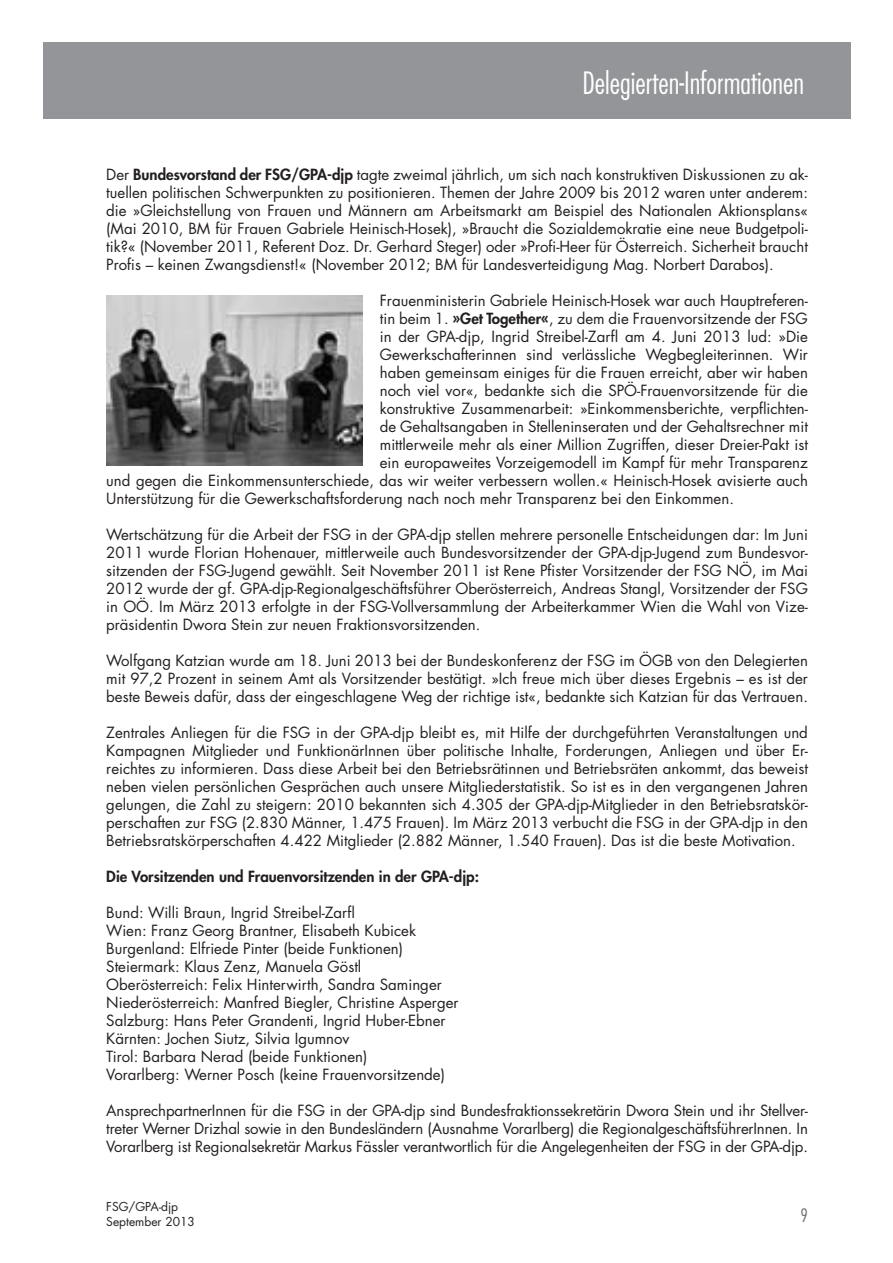
<style>
.page{position:relative;width:893px;height:1263px;background:#fff}
.page>*{position:absolute;margin:0;border:0;box-sizing:border-box;transform-origin:0 0}
.t1{font:300 condensed 30px "Futura Std";color:#fff}
.t2{font:300 condensed 18px "Futura Std";color:#6d6e70}
.t3{font:15px/18px "Futura Std";color:#231f20;text-align:justify}
.t4{font:800 15px "Futura Std";color:#231f20}
.t5{font:12px/15px "Futura Std";color:#231f20}
.s1{font-weight:800}
</style>
<div class="page">
<div style="left:43px;top:43px;width:807px;height:76px;background:#939598"></div>
<img style="left:106px;top:296px;width:257px;height:170px">
<h1 class="t1" style="left:583px;top:69px;width:223px">Delegierten-Informationen</h1>
<p class="t3" style="left:106px;top:167px;width:703px">Der <span class="s1">Bundesvorstand der FSG/GPA-djp</span> tagte zweimal jährlich, um sich nach konstruktiven Diskussionen zu ak&shy;tuellen politischen Schwerpunkten zu positionieren. Themen der Jahre 2009 bis 2012 waren unter anderem: die »Gleichstellung von Frauen und Männern am Arbeitsmarkt am Beispiel des Nationalen Aktionsplans« (Mai 2010, BM für Frauen Gabriele Heinisch-Hosek), »Braucht die Sozialdemokratie eine neue Budgetpoli&shy;tik?« (November 2011, Referent Doz. Dr. Gerhard Steger) oder »Profi-Heer für Österreich. Sicherheit braucht Profis – keinen Zwangsdienst!« (November 2012; BM für Landesverteidigung Mag. Norbert Darabos).</p>
<p class="t3" style="left:380px;top:293px;width:430px">Frauenministerin Gabriele Heinisch-Hosek war auch Hauptreferen-</p>
<p class="t3" style="left:380px;top:311px;width:430px">tin beim 1. <span class="s1">»Get Together«</span>, zu dem die Frauenvorsitzende der FSG</p>
<p class="t3" style="left:380px;top:329px;width:430px">in der GPA-djp, Ingrid Streibel-Zarfl am 4. Juni 2013 lud: »Die</p>
<p class="t3" style="left:380px;top:347px;width:430px">Gewerkschafterinnen sind verlässliche Wegbegleiterinnen. Wir</p>
<p class="t3" style="left:380px;top:365px;width:430px">haben gemeinsam einiges für die Frauen erreicht, aber wir haben</p>
<p class="t3" style="left:380px;top:383px;width:430px">noch viel vor«, bedankte sich die SPÖ-Frauenvorsitzende für die</p>
<p class="t3" style="left:380px;top:401px;width:430px">konstruktive Zusammenarbeit: »Einkommensberichte, verpflichten-</p>
<p class="t3" style="left:380px;top:419px;width:430px">de Gehaltsangaben in Stelleninseraten und der Gehaltsrechner mit</p>
<p class="t3" style="left:380px;top:437px;width:430px">mittlerweile mehr als einer Million Zugriffen, dieser Dreier-Pakt ist</p>
<p class="t3" style="left:380px;top:455px;width:430px">ein europaweites Vorzeigemodell im Kampf für mehr Transparenz</p>
<p class="t3" style="left:106px;top:473px;width:703px">und gegen die Einkommensunterschiede, das wir weiter verbessern wollen.« Heinisch-Hosek avisierte auch</p>
<p class="t3" style="left:106px;top:491px;width:629px">Unterstützung für die Gewerkschaftsforderung nach noch mehr Transparenz bei den Einkommen.</p>
<p class="t3" style="left:106px;top:527px;width:703px">Wertschätzung für die Arbeit der FSG in der GPA-djp stellen mehrere personelle Entscheidungen dar: Im Juni 2011 wurde Florian Hohenauer, mittlerweile auch Bundesvorsitzender der GPA-djp-Jugend zum Bundesvor&shy;sitzenden der FSG-Jugend gewählt. Seit November 2011 ist Rene Pfister Vorsitzender der FSG NÖ, im Mai 2012 wurde der gf. GPA-djp-Regionalgeschäftsführer Oberösterreich, Andreas Stangl, Vorsitzender der FSG in OÖ. Im März 2013 erfolgte in der FSG-Vollversammlung der Arbeiterkammer Wien die Wahl von Vize&shy;präsidentin Dwora Stein zur neuen Fraktionsvorsitzenden.</p>
<p class="t3" style="left:106px;top:653px;width:703px">Wolfgang Katzian wurde am 18. Juni 2013 bei der Bundeskonferenz der FSG im ÖGB von den Delegierten mit 97,2 Prozent in seinem Amt als Vorsitzender bestätigt. »Ich freue mich über dieses Ergebnis – es ist der beste Beweis dafür, dass der eingeschlagene Weg der richtige ist«, bedankte sich Katzian für das Vertrauen.</p>
<p class="t3" style="left:106px;top:725px;width:703px">Zentrales Anliegen für die FSG in der GPA-djp bleibt es, mit Hilfe der durchgeführten Veranstaltungen und Kampagnen Mitglieder und FunktionärInnen über politische Inhalte, Forderungen, Anliegen und über Er&shy;reichtes zu informieren. Dass diese Arbeit bei den Betriebsrätinnen und Betriebsräten ankommt, das beweist neben vielen persönlichen Gesprächen auch unsere Mitgliederstatistik. So ist es in den vergangenen Jahren gelungen, die Zahl zu steigern: 2010 bekannten sich 4.305 der GPA-djp-Mitglieder in den Betriebsratskör&shy;perschaften zur FSG (2.830 Männer, 1.475 Frauen). Im März 2013 verbucht die FSG in der GPA-djp in den Betriebsratskörperschaften 4.422 Mitglieder (2.882 Männer, 1.540 Frauen). Das ist die beste Motivation.</p>
<p class="t4" style="left:106px;top:870px;width:374px">Die Vorsitzenden und Frauenvorsitzenden in der GPA-djp:</p>
<p class="t3" style="left:106px;top:905px;width:354px;text-align:left">Bund: Willi Braun, Ingrid Streibel-Zarfl<br>Wien: Franz Georg Brantner, Elisabeth Kubicek Burgenland: Elfriede Pinter (beide Funktionen)<br>Steiermark: Klaus Zenz, Manuela Göstl Oberösterreich: Felix Hinterwirth, Sandra Saminger Niederösterreich: Manfred Biegler, Christine Asperger Salzburg: Hans Peter Grandenti, Ingrid Huber-Ebner Kärnten: Jochen Siutz, Silvia Igumnov<br>Tirol: Barbara Nerad (beide Funktionen)<br>Vorarlberg: Werner Posch (keine Frauenvorsitzende)</p>
<p class="t3" style="left:106px;top:1103px;width:703px">AnsprechpartnerInnen für die FSG in der GPA-djp sind Bundesfraktionssekretärin Dwora Stein und ihr Stellver&shy;treter Werner Drizhal sowie in den Bundesländern (Ausnahme Vorarlberg) die RegionalgeschäftsführerInnen. In Vorarlberg ist Regionalsekretär Markus Fässler verantwortlich für die Angelegenheiten der FSG in der GPA-djp.</p>
<p class="t5" style="left:106px;top:1200px;width:90px">FSG/GPA-djp<br>September 2013</p>
<p class="t2" style="left:800px;top:1206px;width:9px">9</p>
</div>
